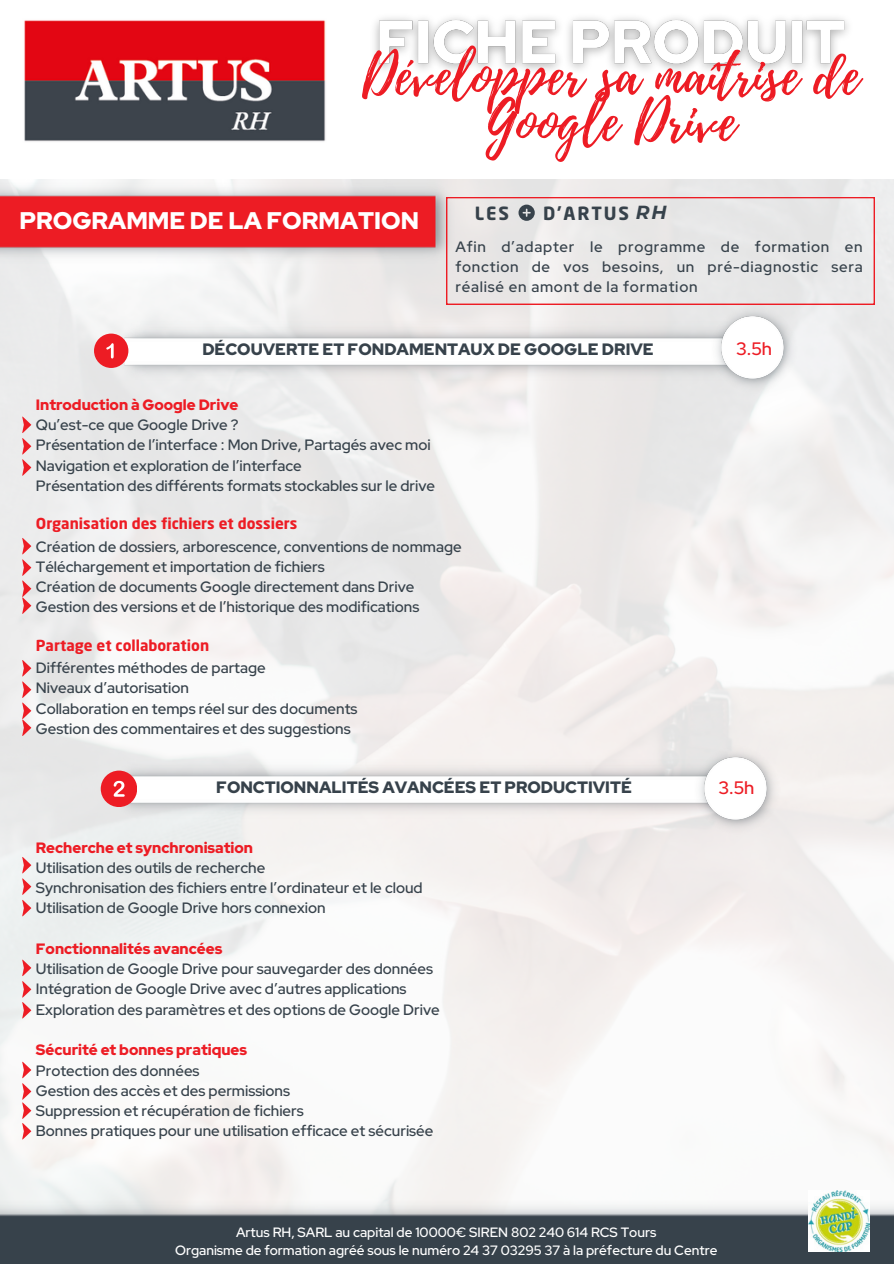
<style>
.page{position:relative;width:894px;height:1264px;background:#fff}
.page>*{position:absolute;margin:0;border:0;box-sizing:border-box;transform-origin:0 0}
.t1{font:54.6px/46.2px "Playlist Script";color:#ed1c24;text-align:center}
.t2{font:900 24px "Red Hat Display";color:#fff}
.t3{font:700 18px "Neo Sans Pro";letter-spacing:.1em;color:#37424b}
.t4{font:500 18px "Red Hat Display";color:#ed1c24}
.t5{font:900 16.5px "Red Hat Display";color:#37424b}
.t6{font:500 15px/20.2px "Red Hat Display";color:#37424b;text-align:justify}
.t7{font:900 15px "Red Hat Display";color:#ed1c24}
.t8{font:700 15px "Neo Sans Pro";color:#ed1c24}
.t9{font:500 13.5px "Red Hat Display";color:#fff}
.s1{font-family:"Montserrat";font-style:italic;font-size:18.9px}
</style>
<div class="page">
<img style="left:0;top:179px;width:893px;height:1019px">
<img style="left:0;top:1198px;width:893px;height:65px">
<img style="left:808px;top:1190px;width:61px;height:61px">
<img style="left:0;top:179px;width:454px;height:86px">
<img style="left:115px;top:320px;width:594px;height:61px">
<div style="left:94px;top:333px;width:34px;height:35px;background:#ed1c24;border-radius:50%"></div>
<svg style="left:106px;top:343px;width:8px;height:15px"></svg>
<img style="left:111px;top:758px;width:581px;height:61px">
<div style="left:101px;top:770px;width:36px;height:36px;background:#ed1c24;border-radius:50%"></div>
<svg style="left:114px;top:780px;width:11px;height:16px"></svg>
<img style="left:692px;top:743px;width:89px;height:93px">
<img style="left:709px;top:304px;width:89px;height:91px">
<svg style="left:22px;top:416px;width:9px;height:60px"></svg>
<svg style="left:22px;top:856px;width:9px;height:60px"></svg>
<svg style="left:22px;top:959px;width:9px;height:59px"></svg>
<img style="left:24px;top:20px;width:302px;height:122px">
<img style="left:374px;top:17px;width:474px;height:54px">
<svg style="left:22px;top:1061px;width:9px;height:78px"></svg>
<svg style="left:22px;top:538px;width:9px;height:76px"></svg>
<svg style="left:22px;top:660px;width:9px;height:76px"></svg>
<svg style="left:446px;top:197px;width:428px;height:107px;background:#e8e3e3"></svg>
<svg style="left:518px;top:205px;width:16px;height:15px"></svg>
<p class="t1" style="left:362px;top:54px;width:498px">Développer sa maîtrise de<br>Google Drive</p>
<p class="t2" style="left:19px;top:205px;width:401px">PROGRAMME DE LA FORMATION</p>
<p class="t3" style="left:475px;top:206px;width:35px">LES</p>
<p class="t3" style="left:543px;top:206px;width:125px">D’ARTUS <span class="s1">RH</span></p>
<p class="t6" style="left:455px;top:236px;width:408px">Afin d’adapter le programme de formation en fonction de vos besoins, un pré-diagnostic sera réalisé en amont de la formation</p>
<h2 class="t5" style="left:202px;top:338px;width:452px">DÉCOUVERTE ET FONDAMENTAUX DE GOOGLE DRIVE</h2>
<p class="t7" style="left:36px;top:394px;width:204px">Introduction à Google Drive</p>
<h3 class="t6" style="left:36px;top:414px;width:204px">Qu’est-ce que Google Drive ?</h3>
<h4 class="t6" style="left:36px;top:435px;width:396px">Présentation de l’interface : Mon Drive, Partagés avec moi</h4>
<h4 class="t6" style="left:36px;top:455px;width:267px">Navigation et exploration de l’interface</h4>
<p class="t6" style="left:36px;top:475px;width:400px">Présentation des différents formats stockables sur le drive</p>
<p class="t8" style="left:36px;top:517px;width:263px">Organisation des fichiers et dossiers</p>
<p class="t6" style="left:36px;top:536px;width:427px">Création de dossiers, arborescence, conventions de nommage</p>
<h5 class="t6" style="left:36px;top:556px;width:290px">Téléchargement et importation de fichiers</h5>
<p class="t6" style="left:36px;top:576px;width:380px">Création de documents Google directement dans Drive</p>
<h6 class="t6" style="left:36px;top:597px;width:385px">Gestion des versions et de l’historique des modifications</h6>
<p class="t8" style="left:36px;top:639px;width:175px">Partage et collaboration</p>
<p class="t6" style="left:36px;top:657px;width:231px">Différentes méthodes de partage</p>
<p class="t6" style="left:36px;top:678px;width:154px">Niveaux d’autorisation</p>
<p class="t6" style="left:36px;top:698px;width:323px">Collaboration en temps réel sur des documents</p>
<p class="t6" style="left:36px;top:718px;width:316px">Gestion des commentaires et des suggestions</p>
<p class="t5" style="left:216px;top:776px;width:417px">FONCTIONNALITÉS AVANCÉES ET PRODUCTIVITÉ</p>
<p class="t7" style="left:36px;top:837px;width:219px">Recherche et synchronisation</p>
<p class="t6" style="left:36px;top:857px;width:231px">Utilisation des outils de recherche</p>
<p class="t6" style="left:36px;top:877px;width:388px">Synchronisation des fichiers entre l’ordinateur et le cloud</p>
<p class="t6" style="left:36px;top:898px;width:291px">Utilisation de Google Drive hors connexion</p>
<p class="t7" style="left:36px;top:938px;width:188px">Fonctionnalités avancées</p>
<p class="t6" style="left:36px;top:958px;width:398px">Utilisation de Google Drive pour sauvegarder des données</p>
<p class="t6" style="left:36px;top:979px;width:372px">Intégration de Google Drive avec d’autres applications</p>
<p class="t6" style="left:36px;top:999px;width:405px">Exploration des paramètres et des options de Google Drive</p>
<p class="t7" style="left:36px;top:1039px;width:213px">Sécurité et bonnes pratiques</p>
<p class="t6" style="left:36px;top:1060px;width:165px">Protection des données</p>
<p class="t6" style="left:36px;top:1080px;width:256px">Gestion des accès et des permissions</p>
<p class="t6" style="left:36px;top:1100px;width:269px">Suppression et récupération de fichiers</p>
<p class="t6" style="left:36px;top:1120px;width:399px">Bonnes pratiques pour une utilisation efficace et sécurisée</p>
<p class="t4" style="left:736px;top:336px;width:37px">3.5h</p>
<p class="t4" style="left:718px;top:776px;width:37px">3.5h</p>
<p class="t9" style="left:236px;top:1222px;width:421px">Artus RH, SARL au capital de 10000€ SIREN 802 240 614 RCS Tours</p>
<p class="t9" style="left:175px;top:1240px;width:543px">Organisme de formation agréé sous le numéro 24 37 03295 37 à la préfecture du Centre</p>
</div>
